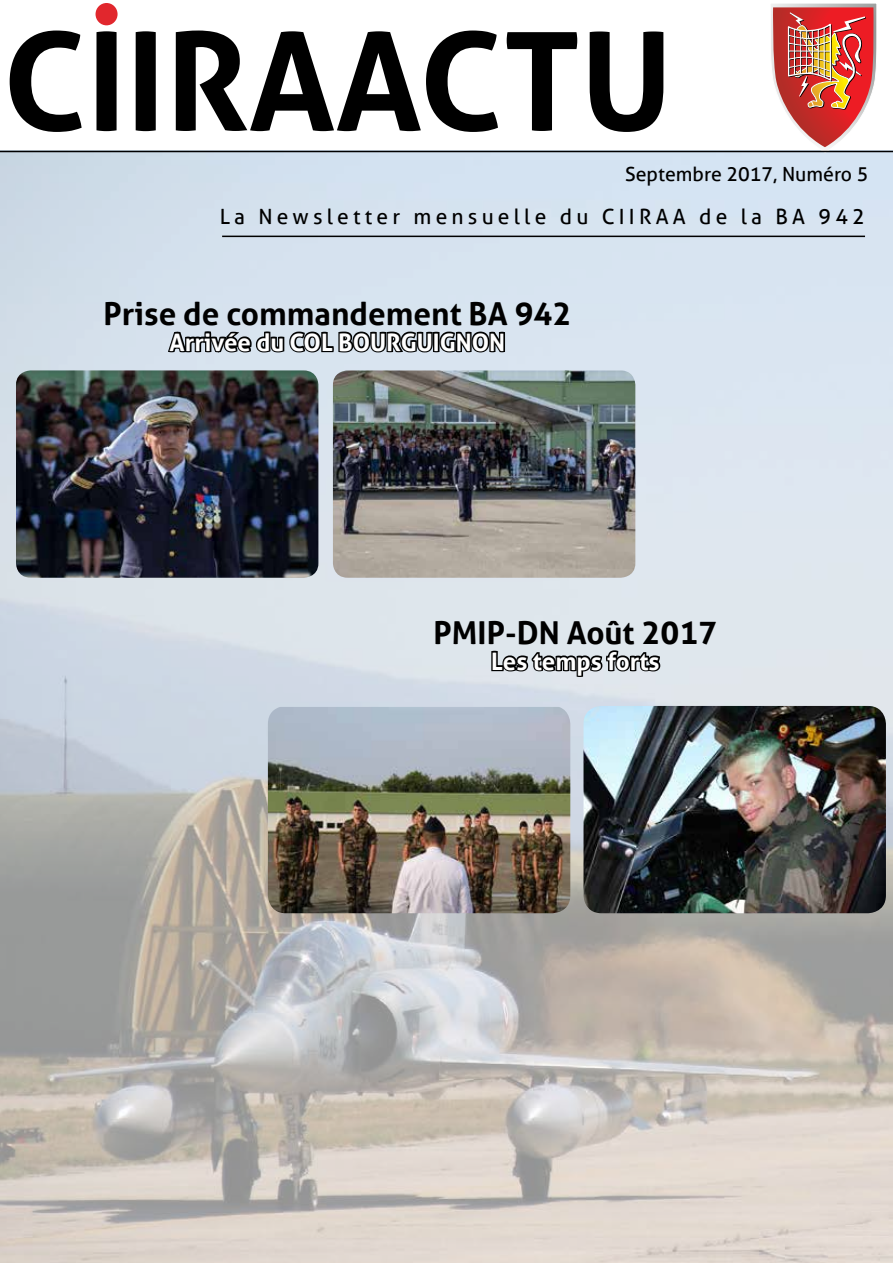
<style>
.page{position:relative;width:893px;height:1263px;background:#fff}
.page>*{position:absolute;margin:0;border:0;box-sizing:border-box;transform-origin:0 0}
.t1{font:700 136.5px "Aller";color:#000}
.t2{font:700 31.5px "Aller";color:#000}
.t3{font:700 24px "Aller";color:#fff}
.t4{font:21px "Aller";letter-spacing:.2em;color:#000}
.t5{font:19.5px "Aller";color:#000}
</style>
<div class="page">
<img style="left:0;top:152px;width:892px;height:1111px">
<img style="left:770px;top:3px;width:107px;height:148px">
<hr style="left:794px;top:29px;width:1px;height:46px;background:#fff">
<hr style="left:800px;top:30px;width:1px;height:44px;background:#fff">
<hr style="left:806px;top:31px;width:1px;height:42px;background:#fff">
<hr style="left:812px;top:31px;width:1px;height:43px;background:#fff">
<hr style="left:818px;top:29px;width:1px;height:46px;background:#fff">
<hr style="left:824px;top:28px;width:1px;height:49px;background:#fff">
<img style="left:268px;top:707px;width:302px;height:206px">
<img style="left:583px;top:706px;width:303px;height:207px">
<svg style="left:490px;top:648px;width:173px;height:31px;background:#818588"></svg>
<hr style="left:222px;top:236px;width:643px;height:1px;background:#000">
<hr style="left:0;top:151px;width:893px;height:1px;background:#000">
<svg style="left:166px;top:326px;width:340px;height:32px;background:#767d83"></svg>
<img style="left:333px;top:370px;width:302px;height:208px">
<img style="left:16px;top:370px;width:302px;height:208px">
<div style="left:96px;top:3px;width:22px;height:22px;background:#e1272d;border-radius:50%"></div>
<h1 class="t1" style="left:3px;top:-2px;width:671px">CIIRAACTU</h1>
<p class="t5" style="left:625px;top:162px;width:245px">Septembre 2017, Numéro 5</p>
<p class="t4" style="left:220px;top:204px;width:647px">La Newsletter mensuelle du CIIRAA de la BA 942</p>
<p class="t2" style="left:103px;top:294px;width:469px">Prise de commandement BA 942</p>
<p class="t3" style="left:170px;top:327px;width:337px">Arrivée du COL BOURGUIGNON</p>
<p class="t2" style="left:434px;top:613px;width:285px">PMIP-DN Août 2017</p>
<p class="t3" style="left:491px;top:646px;width:170px">Les temps forts</p>
</div>
